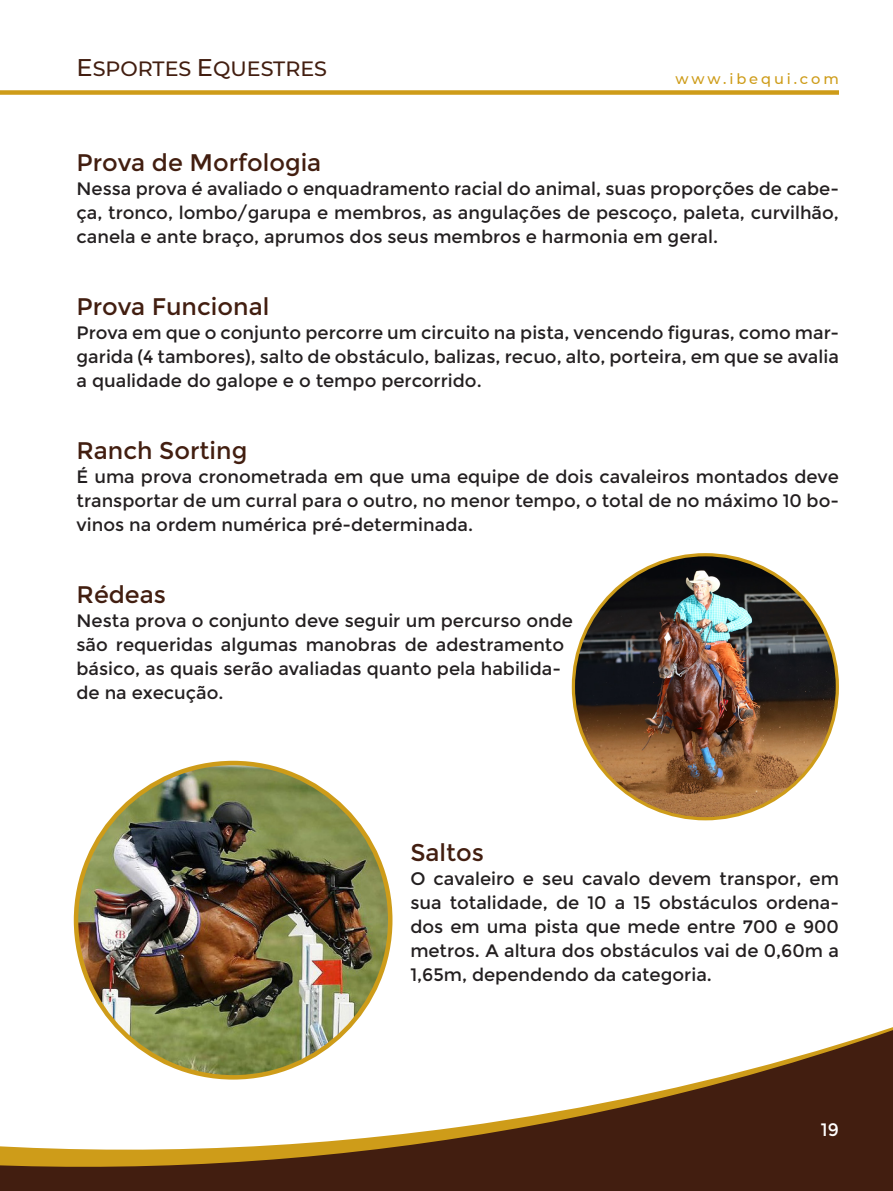
<style>
.page{position:relative;width:893px;height:1191px;background:#fff}
.page>*{position:absolute;margin:0;border:0;box-sizing:border-box;transform-origin:0 0}
.t1{font:24px "Montserrat";color:#421e10}
.t2{font:500 20.7px "Montserrat";color:#421e10}
.t3{font:18px/24px "Montserrat";color:#231f20;text-align:justify}
.t4{font:18px "Montserrat";color:#fff}
.t5{font:500 14.7px "Montserrat";letter-spacing:.2em;color:#ce9c19}
.s1{font-size:24.15px}
</style>
<div class="page">
<svg style="left:0;top:657px;width:893px;height:534px"></svg>
<div style="left:0;top:90px;width:839px;height:5px;background:#ce9c19"></div>
<img style="left:573px;top:555px;width:264px;height:263px;border-radius:132px">
<img style="left:76px;top:763px;width:314px;height:314px;border-radius:157px">
<p class="t2" style="left:77px;top:54px;width:252px"><span class="s1">E</span>SPORTES <span class="s1">E</span>QUESTRES</p>
<p class="t5" style="left:676px;top:69px;width:165px">www.ibequi.com</p>
<p class="t1" style="left:77px;top:148px;width:246px">Prova de Morfologia</p>
<p class="t3" style="left:77px;top:176px;width:764px">Nessa prova é avaliado o enquadramento racial do animal, suas proporções de cabe&shy;ça, tronco, lombo/garupa e membros, as angulações de pescoço, paleta, curvilhão, canela e ante braço, aprumos dos seus membros e harmonia em geral.</p>
<p class="t1" style="left:77px;top:292px;width:194px">Prova Funcional</p>
<p class="t3" style="left:77px;top:320px;width:764px">Prova em que o conjunto percorre um circuito na pista, vencendo figuras, como mar&shy;garida (4 tambores), salto de obstáculo, balizas, recuo, alto, porteira, em que se avalia a qualidade do galope e o tempo percorrido.</p>
<p class="t1" style="left:77px;top:436px;width:172px">Ranch Sorting</p>
<p class="t3" style="left:77px;top:464px;width:764px">É uma prova cronometrada em que uma equipe de dois cavaleiros montados deve transportar de um curral para o outro, no menor tempo, o total de no máximo 10 bo&shy;vinos na ordem numérica pré-determinada.</p>
<p class="t1" style="left:77px;top:580px;width:91px">Rédeas</p>
<p class="t3" style="left:77px;top:608px;width:498px;text-align:left">Nesta prova o conjunto deve seguir um percurso onde são requeridas algumas manobras de adestramento básico, as quais serão avaliadas quanto pela habilida&shy;de na execução.</p>
<p class="t1" style="left:410px;top:838px;width:75px">Saltos</p>
<p class="t3" style="left:410px;top:866px;width:430px">O cavaleiro e seu cavalo devem transpor, em sua totalidade, de 10 a 15 obstáculos ordena&shy;dos em uma pista que mede entre 700 e 900 metros. A altura dos obstáculos vai de 0,60m a 1,65m, dependendo da categoria.</p>
<p class="t4" style="left:821px;top:1119px;width:19px">19</p>
</div>
